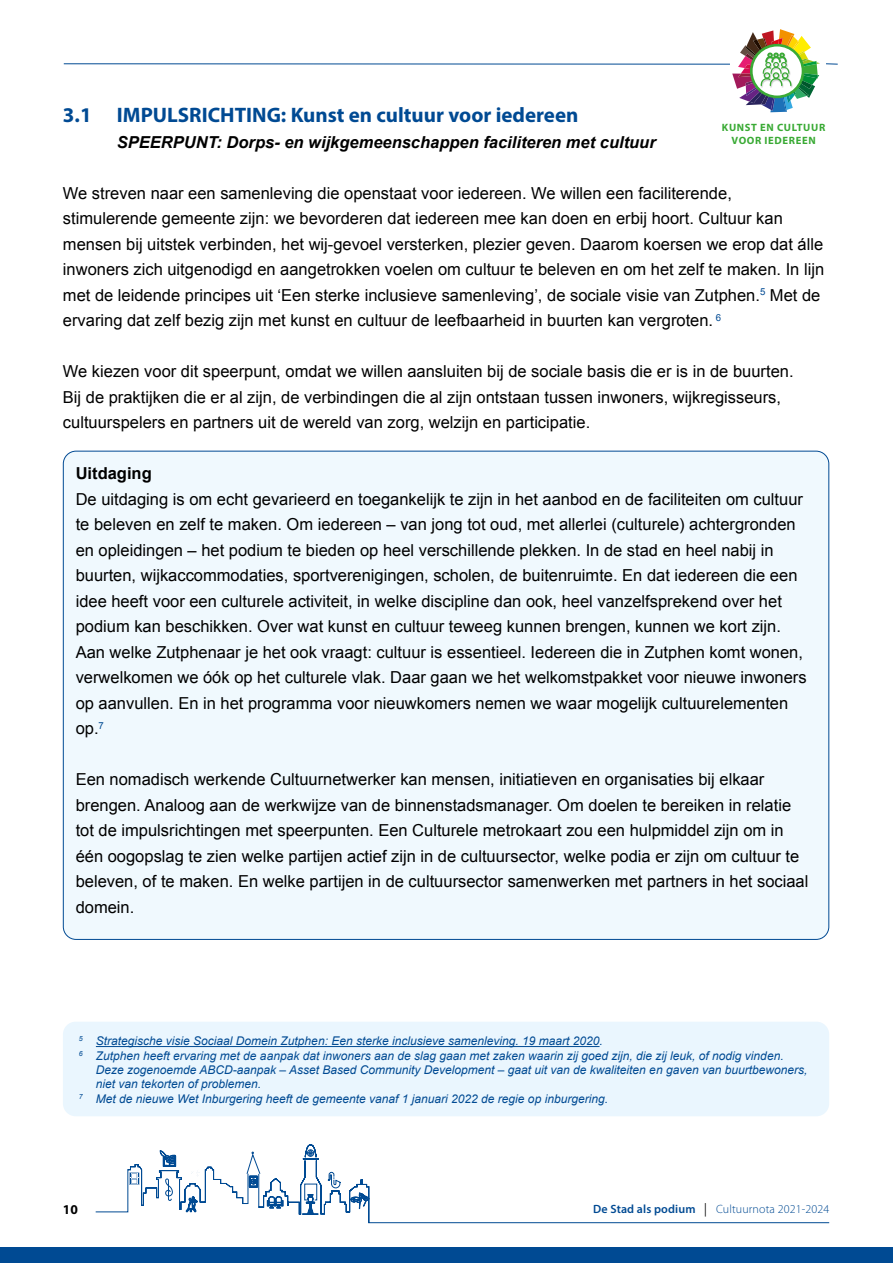
<style>
.page{position:relative;width:893px;height:1263px;background:#fff}
.page>*{position:absolute;margin:0;border:0;box-sizing:border-box;transform-origin:0 0}
.t1{font:700 21px "Myriad Pro";color:#004a93}
.t2{font:16.5px/25.5px "Arial";color:#000}
.t3{font:italic 700 16.5px "Arial";color:#000}
.t4{font:700 16.5px "Arial";color:#000}
.t5{font:700 13.5px "Myriad Pro";color:#000}
.t6{font:italic 12px/14.4px "Arial";color:#004a93}
.t7{font:300 12px "Myriad Pro";letter-spacing:.01em;color:#004a93}
.t8{font:700 10.65px/12.8px "Myriad Pro";letter-spacing:.06em;color:#3aaa35;text-align:center}
.s1{font-weight:600}
.s2{font-family:"Rijksoverheid Serif";font-weight:400;font-size:13.5px;color:#000}
</style>
<div class="page">
<div style="left:0;top:1247px;width:893px;height:16px;background:#004a93"></div>
<svg style="left:95px;top:1144px;width:735px;height:79px"></svg>
<svg style="left:327px;top:1172px;width:14px;height:16px"></svg>
<svg style="left:165px;top:1178px;width:8px;height:23px"></svg>
<svg style="left:351px;top:1193px;width:18px;height:18px"></svg>
<svg style="left:160px;top:1150px;width:16px;height:16px"></svg>
<svg style="left:186px;top:1196px;width:12px;height:16px"></svg>
<svg style="left:189px;top:1169px;width:11px;height:13px"></svg>
<svg style="left:267px;top:1196px;width:16px;height:12px"></svg>
<svg style="left:302px;top:1183px;width:16px;height:32px"></svg>
<div style="left:307px;top:1149px;width:7px;height:7px;border:1px solid #004a93;border-radius:50%"></div>
<svg style="left:308px;top:1150px;width:5px;height:6px"></svg>
<svg style="left:129px;top:1172px;width:10px;height:13px"></svg>
<svg style="left:246px;top:1151px;width:15px;height:36px"></svg>
<div style="left:63px;top:451px;width:766px;height:488px;background:#f0f9fe;border-radius:13px"></div>
<div style="left:63px;top:1022px;width:766px;height:94px;background:#eaf6fe;border-radius:13px"></div>
<hr style="left:96px;top:1046px;width:503px;height:1px;background:#004a93">
<svg style="left:63px;top:29px;width:775px;height:83px"></svg>
<p class="t1" style="left:63px;top:101px;width:517px">3.1 IMPULSRICHTING: Kunst en cultuur voor iedereen</p>
<p class="t3" style="left:117px;top:131px;width:540px">SPEERPUNT: Dorps- en wijkgemeenschappen faciliteren met cultuur</p>
<p class="t2" style="left:63px;top:180px;width:763px">We streven naar een samenleving die openstaat voor iedereen. We willen een faciliterende, stimulerende gemeente zijn: we bevorderen dat iedereen mee kan doen en erbij hoort. Cultuur kan mensen bij uitstek verbinden, het wij-gevoel versterken, plezier geven. Daarom koersen we erop dat álle inwoners zich uitgenodigd en aangetrokken voelen om cultuur te beleven en om het zelf te maken. In lijn met de leidende principes uit ‘Een sterke inclusieve samenleving’, de sociale visie van Zutphen.<sup>5</sup> Met de ervaring dat zelf bezig zijn met kunst en cultuur de leefbaarheid in buurten kan vergroten. <sup>6</sup></p>
<p class="t2" style="left:63px;top:359px;width:732px">We kiezen voor dit speerpunt, omdat we willen aansluiten bij de sociale basis die er is in de buurten.<br>Bij de praktijken die er al zijn, de verbindingen die al zijn ontstaan tussen inwoners, wijkregisseurs, cultuurspelers en partners uit de wereld van zorg, welzijn en participatie.</p>
<p class="t4" style="left:76px;top:462px;width:78px">Uitdaging</p>
<p class="t2" style="left:76px;top:486px;width:732px">De uitdaging is om echt gevarieerd en toegankelijk te zijn in het aanbod en de faciliteiten om cultuur te beleven en zelf te maken. Om iedereen – van jong tot oud, met allerlei (culturele) achtergronden en opleidingen – het podium te bieden op heel verschillende plekken. In de stad en heel nabij in buurten, wijkaccommodaties, sportverenigingen, scholen, de buitenruimte. En dat iedereen die een idee heeft voor een culturele activiteit, in welke discipline dan ook, heel vanzelfsprekend over het podium kan beschikken. Over wat kunst en cultuur teweeg kunnen brengen, kunnen we kort zijn.<br>Aan welke Zutphenaar je het ook vraagt: cultuur is essentieel. Iedereen die in Zutphen komt wonen, verwelkomen we óók op het culturele vlak. Daar gaan we het welkomstpakket voor nieuwe inwoners op aanvullen. En in het programma voor nieuwkomers nemen we waar mogelijk cultuurelementen op.<sup>7</sup></p>
<p class="t2" style="left:76px;top:767px;width:734px">Een nomadisch werkende Cultuurnetwerker kan mensen, initiatieven en organisaties bij elkaar brengen. Analoog aan de werkwijze van de binnenstadsmanager. Om doelen te bereiken in relatie tot de impulsrichtingen met speerpunten. Een Culturele metrokaart zou een hulpmiddel zijn om in één oogopslag te zien welke partijen actief zijn in de cultuursector, welke podia er zijn om cultuur te beleven, of te maken. En welke partijen in de cultuursector samenwerken met partners in het sociaal domein.</p>
<p class="t8" style="left:722px;top:120px;width:105px">KUNST EN CULTUUR<br>VOOR IEDEREEN</p>
<p class="t6" style="left:79px;top:1034px;width:526px"><sup>5</sup> Strategische visie Sociaal Domein Zutphen: Een sterke inclusieve samenleving. 19 maart 2020.</p>
<p class="t6" style="left:96px;top:1048px;width:713px;text-indent:-17px"><sup>6</sup> Zutphen heeft ervaring met de aanpak dat inwoners aan de slag gaan met zaken waarin zij goed zijn, die zij leuk, of nodig vinden.<br>Deze zogenoemde ABCD-aanpak – Asset Based Community Development – gaat uit van de kwaliteiten en gaven van buurtbewoners, niet van tekorten of problemen.</p>
<p class="t6" style="left:79px;top:1092px;width:531px"><sup>7</sup> Met de nieuwe Wet Inburgering heeft de gemeente vanaf 1 januari 2022 de regie op inburgering.</p>
<p class="t5" style="left:63px;top:1200px;width:17px">10</p>
<p class="t7" style="left:593px;top:1202px;width:237px"><span class="s1">De Stad als podium</span> <span class="s2">|</span> Cultuurnota 2021-2024</p>
</div>
